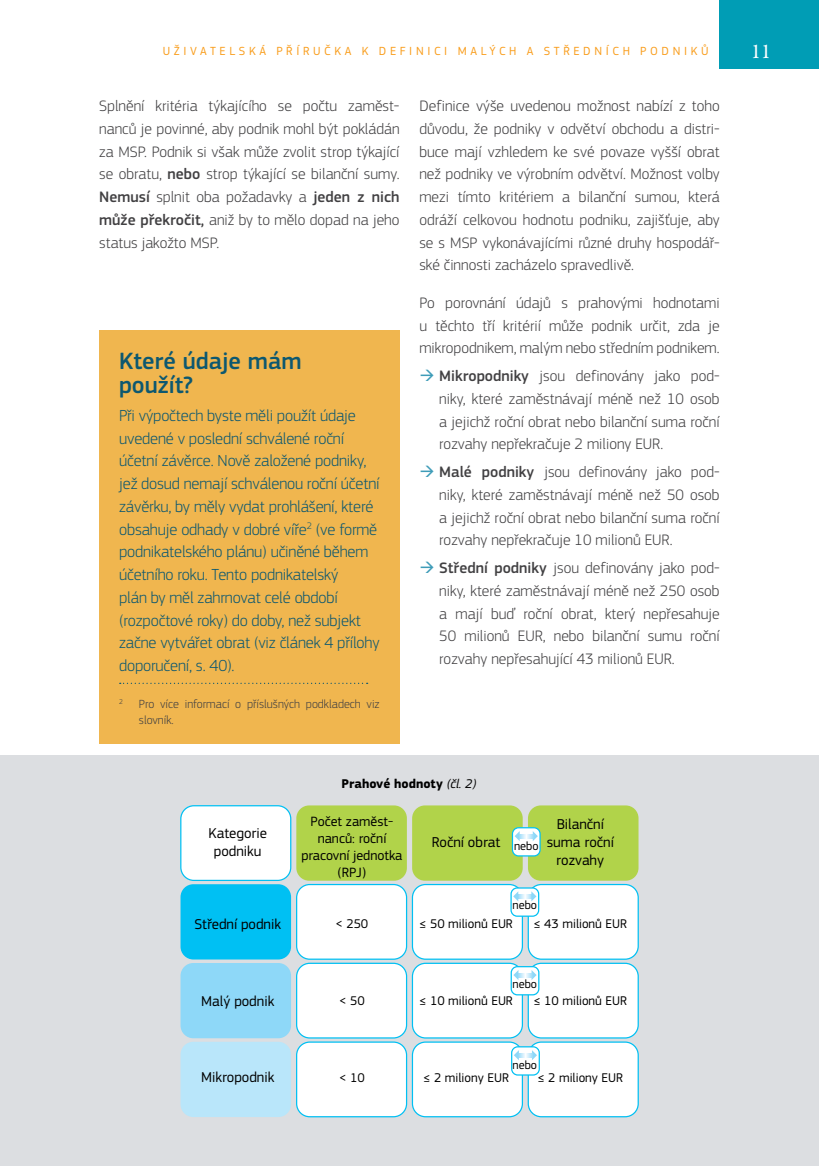
<style>
.page{position:relative;width:819px;height:1166px;background:#fff}
.page>*{position:absolute;margin:0;border:0;box-sizing:border-box;transform-origin:0 0}
.t1{font:500 24.5px/24.5px "EC Square Sans Pro";color:#0d5870}
.t2{font:21px "Garamond Premr Pro";color:#fff}
.t3{font:300 16.62px/22.8px "EC Square Sans Pro";letter-spacing:-.01em;color:#0d5870}
.t4{font:300 15.75px/22.8px "EC Square Sans Pro";color:#414042;text-align:justify}
.t5{font:14.88px/17.8px "EC Square Sans Pro";color:#000;text-align:center}
.t6{font:14px/16.8px "EC Square Sans Pro";color:#000;text-align:center}
.t7{font:13.12px "EC Square Sans Pro";color:#000}
.t8{font:700 13.12px "EC Square Sans Pro";color:#000}
.t9{font:12.25px "EC Square Sans Pro";letter-spacing:.295em;color:#f99d1c}
.t10{font:300 12.25px/15.8px "EC Square Sans Pro";color:#414042}
.t11{font:12.25px "EC Square Sans Pro";color:#000}
.t12{font:300 7.17px "EC Square Sans Pro";color:#414042}
.s1{font-weight:500}
.s2{color:#3e9cb8}
.s3{font-weight:400;font-style:italic}
</style>
<div class="page">
<div style="left:719px;top:0;width:100px;height:68px;background:#009db5"></div>
<div style="left:0;top:756px;width:819px;height:410px;background:#dcdee1"></div>
<div style="left:99px;top:330px;width:300px;height:414px;background:#f0b64f"></div>
<svg style="left:120px;top:683px;width:247px;height:1px"></svg>
<div style="left:180px;top:884px;width:111px;height:75px;background:#00c0f3;border-radius:13px"></div>
<div style="left:180px;top:963px;width:111px;height:75px;background:#8ed8f8;border-radius:13px"></div>
<div style="left:180px;top:1042px;width:111px;height:75px;background:#b9e6fa;border-radius:13px"></div>
<div style="left:296px;top:805px;width:111px;height:76px;background:#b1d34a;border-radius:13px"></div>
<div style="left:296px;top:884px;width:110px;height:75px;background:#fff;border-radius:13px"></div>
<div style="left:296px;top:884px;width:111px;height:76px;border:1px solid #00c0f3;border-radius:13px"></div>
<div style="left:181px;top:806px;width:110px;height:74px;background:#fff;border-radius:13px"></div>
<div style="left:180px;top:805px;width:111px;height:76px;border:1px solid #00c0f3;border-radius:13px"></div>
<div style="left:296px;top:963px;width:110px;height:75px;background:#fff;border-radius:13px"></div>
<div style="left:296px;top:962px;width:111px;height:76px;border:1px solid #00c0f3;border-radius:13px"></div>
<div style="left:296px;top:1042px;width:110px;height:75px;background:#fff;border-radius:13px"></div>
<div style="left:296px;top:1041px;width:111px;height:76px;border:1px solid #00c0f3;border-radius:13px"></div>
<div style="left:412px;top:805px;width:110px;height:76px;background:#b1d34a;border-radius:13px"></div>
<div style="left:412px;top:884px;width:110px;height:75px;background:#fff;border-radius:13px"></div>
<div style="left:412px;top:884px;width:111px;height:76px;border:1px solid #00c0f3;border-radius:13px"></div>
<div style="left:412px;top:963px;width:110px;height:75px;background:#fff;border-radius:13px"></div>
<div style="left:412px;top:962px;width:111px;height:76px;border:1px solid #00c0f3;border-radius:13px"></div>
<div style="left:412px;top:1042px;width:110px;height:75px;background:#fff;border-radius:13px"></div>
<div style="left:412px;top:1041px;width:111px;height:76px;border:1px solid #00c0f3;border-radius:13px"></div>
<div style="left:528px;top:805px;width:110px;height:76px;background:#b1d34a;border-radius:13px"></div>
<div style="left:528px;top:884px;width:110px;height:75px;background:#fff;border-radius:13px"></div>
<div style="left:527px;top:884px;width:111px;height:76px;border:1px solid #00c0f3;border-radius:13px"></div>
<div style="left:528px;top:963px;width:110px;height:75px;background:#fff;border-radius:13px"></div>
<div style="left:527px;top:962px;width:111px;height:76px;border:1px solid #00c0f3;border-radius:13px"></div>
<div style="left:528px;top:1042px;width:110px;height:75px;background:#fff;border-radius:13px"></div>
<div style="left:527px;top:1041px;width:111px;height:76px;border:1px solid #00c0f3;border-radius:13px"></div>
<div style="left:511px;top:966px;width:28px;height:29px;background:#fff;border-radius:6px"></div>
<div style="left:510px;top:966px;width:29px;height:29px;border:1px solid #00c0f3;border-radius:6px"></div>
<svg style="left:513px;top:970px;width:5px;height:10px"></svg>
<svg style="left:531px;top:970px;width:5px;height:10px"></svg>
<div style="left:511px;top:1047px;width:28px;height:28px;background:#fff;border-radius:6px"></div>
<div style="left:511px;top:1046px;width:29px;height:29px;border:1px solid #00c0f3;border-radius:6px"></div>
<svg style="left:514px;top:1050px;width:5px;height:10px"></svg>
<svg style="left:532px;top:1050px;width:5px;height:10px"></svg>
<div style="left:511px;top:888px;width:27px;height:28px;background:#fff;border-radius:6px"></div>
<div style="left:510px;top:887px;width:29px;height:30px;border:1px solid #00c0f3;border-radius:6px"></div>
<div style="left:512px;top:828px;width:28px;height:28px;background:#fff;border-radius:6px"></div>
<div style="left:512px;top:827px;width:28px;height:29px;border:1px solid #00c0f3;border-radius:6px"></div>
<svg style="left:517px;top:973px;width:15px;height:4px"></svg>
<svg style="left:517px;top:1053px;width:16px;height:4px"></svg>
<svg style="left:518px;top:894px;width:13px;height:4px"></svg>
<svg style="left:513px;top:892px;width:5px;height:9px"></svg>
<svg style="left:531px;top:891px;width:5px;height:10px"></svg>
<svg style="left:514px;top:832px;width:5px;height:9px"></svg>
<svg style="left:532px;top:831px;width:6px;height:10px"></svg>
<svg style="left:518px;top:834px;width:15px;height:4px"></svg>
<p class="t9" style="left:163px;top:44px;width:547px">Uživatelská příru čka k definici malých a středních podniků</p>
<h2 class="t2" style="left:750px;top:39px;width:22px">11</h2>
<p class="t4" style="left:99px;top:94px;width:302px">Splnění kritéria týkajícího se počtu zaměst&shy;nanců je povinné, aby podnik mohl být pokládán za MSP. Podnik si však může zvolit strop týkající se obratu, <span class="s1">nebo</span> strop týkající se bilanční sumy.<br><span class="s1">Nemusí</span> splnit oba požadavky a <span class="s1">jeden z nich může překročit,</span> aniž by to mělo dopad na jeho status jakožto MSP.</p>
<h1 class="t1" style="left:119px;top:349px;width:184px">Které údaje mám použít?</h1>
<p class="t3" style="left:119px;top:404px;width:262px">Při výpočtech byste měli použít údaje uvedené v poslední schválené roční účetní závěrce. Nově založené podniky, jež dosud nemají schválenou roční účetní závěrku, by měly vydat prohlášení, které obsahuje odhady v dobré víře<sup>2</sup> (ve formě podnikatelského plánu) učiněné během účetního roku. Tento podnikatelský<br>plán by měl zahrnovat celé období (rozpočtové roky) do doby, než subjekt začne vytvářet obrat (viz článek 4 přílohy doporučení, s. 40).</p>
<p class="t12" style="left:119px;top:697px;width:5px">2</p>
<p class="t10" style="left:139px;top:696px;width:242px">Pro více informací o příslušných podkladech viz slovník.</p>
<p class="t4" style="left:419px;top:94px;width:302px">Definice výše uvedenou možnost nabízí z toho důvodu, že podniky v odvětví obchodu a distri&shy;buce mají vzhledem ke své povaze vyšší obrat než podniky ve výrobním odvětví. Možnost volby mezi tímto kritériem a bilanční sumou, která odráží celkovou hodnotu podniku, zajišťuje, aby se s MSP vykonávajícími různé druhy hospodář&shy;ské činnosti zacházelo spravedlivě.</p>
<p class="t4" style="left:419px;top:291px;width:302px">Po porovnání údajů s prahovými hodnotami u těchto tří kritérií může podnik určit, zda je mikropodnikem, malým nebo středním podnikem.</p>
<p class="t4" style="left:439px;top:364px;width:282px;text-indent:-20px"><span class="s2">→</span> <span class="s1">Mikropodniky</span> jsou definovány jako pod&shy;niky, které zaměstnávají méně než 10 osob a jejichž roční obrat nebo bilanční suma roční rozvahy nepřekračuje 2 miliony EUR.</p>
<p class="t4" style="left:439px;top:460px;width:282px;text-indent:-20px"><span class="s2">→</span> <span class="s1">Malé podniky</span> jsou definovány jako pod&shy;niky, které zaměstnávají méně než 50 osob a jejichž roční obrat nebo bilanční suma roční rozvahy nepřekračuje 10 milionů EUR.</p>
<p class="t4" style="left:439px;top:556px;width:282px;text-indent:-20px"><span class="s2">→</span> <span class="s1">Střední podniky</span> jsou definovány jako pod&shy;niky, které zaměstnávají méně než 250 osob a mají buď roční obrat, který nepřesahuje 50 milionů EUR, nebo bilanční sumu roční rozvahy nepřesahující 43 milionů EUR.</p>
<p class="t8" style="left:341px;top:775px;width:136px">Prahové hodnoty <span class="s3">(čl. 2)</span></p>
<p class="t5" style="left:208px;top:824px;width:60px">Kategorie podniku</p>
<p class="t6" style="left:301px;top:813px;width:103px">Počet zaměst&shy;nanců: roční pracovní jednotka (RPJ)</p>
<p class="t5" style="left:432px;top:833px;width:70px">Roční obrat</p>
<p class="t11" style="left:514px;top:838px;width:26px">nebo</p>
<p class="t5" style="left:546px;top:815px;width:69px">Bilanční suma roční rozvahy</p>
<p class="t11" style="left:512px;top:897px;width:26px">nebo</p>
<p class="t5" style="left:194px;top:915px;width:88px">Střední podnik</p>
<p class="t7" style="left:335px;top:916px;width:34px">&lt; 250</p>
<p class="t7" style="left:419px;top:916px;width:94px">≤ 50 milionů EUR</p>
<p class="t7" style="left:533px;top:916px;width:94px">≤ 43 milionů EUR</p>
<p class="t11" style="left:512px;top:976px;width:26px">nebo</p>
<p class="t5" style="left:201px;top:992px;width:75px">Malý podnik</p>
<p class="t7" style="left:339px;top:993px;width:27px">&lt; 50</p>
<p class="t7" style="left:419px;top:993px;width:94px">≤ 10 milionů EUR</p>
<p class="t7" style="left:533px;top:993px;width:94px">≤ 10 milionů EUR</p>
<p class="t11" style="left:512px;top:1058px;width:26px">nebo</p>
<p class="t5" style="left:201px;top:1068px;width:75px">Mikropodnik</p>
<p class="t7" style="left:339px;top:1070px;width:27px">&lt; 10</p>
<p class="t7" style="left:423px;top:1070px;width:86px">≤ 2 miliony EUR</p>
<p class="t7" style="left:537px;top:1070px;width:86px">≤ 2 miliony EUR</p>
</div>
